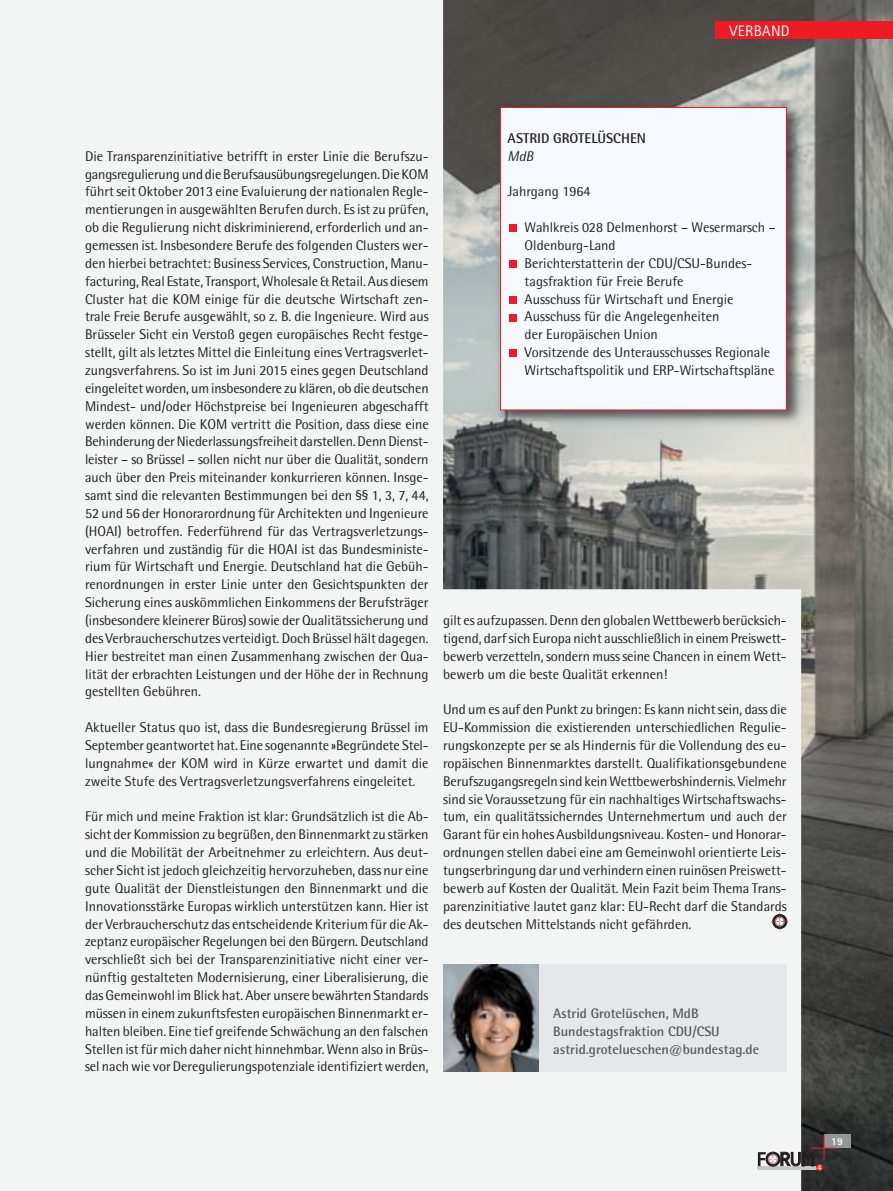
<style>
.page{position:relative;width:893px;height:1191px;background:#fff}
.page>*{position:absolute;margin:0;border:0;box-sizing:border-box;transform-origin:0 0}
.t1{font:15.3px "Rotis Sans Serif";letter-spacing:.02em;color:#fff}
.t2{font:14.1px/17.9px "Rotis Semi Sans";color:#231f20;text-align:justify}
.t3{font:700 14.1px "Rotis Semi Sans";color:#231f20}
.t4{font:italic 14.1px "Rotis Semi Sans";color:#231f20}
.t5{font:700 13.8px/17.9px "Rotis Semi Sans";color:#58595b}
.t6{font:800 10.5px "Rotis Sans Serif";color:#fff}
.t7{font:800 7.5px "Rotis Sans Serif";color:#fff}
</style>
<div class="page">
<div style="left:0;top:0;width:893px;height:1190px;background:#f3f4f4"></div>
<img style="left:443px;top:0;width:450px;height:1190px">
<svg style="left:771px;top:913px;width:17px;height:17px"></svg>
<div style="left:824px;top:1134px;width:26px;height:14px;background:#939598"></div>
<hr style="left:758px;top:1166px;width:60px;height:3px;background:#c5c6c8">
<div style="left:816px;top:1163px;width:7px;height:8px;background:#ed1c24;border-radius:50%"></div>
<svg style="left:758px;top:1134px;width:79px;height:32px"></svg>
<div style="left:715px;top:21px;width:178px;height:18px;background:#ed1c24"></div>
<img style="left:494px;top:100px;width:312px;height:330px">
<div style="left:501px;top:108px;width:285px;height:302px;background:#f6f9fd"></div>
<div style="left:500px;top:107px;width:287px;height:303px;border:1px solid #ed1c24"></div>
<div style="left:509px;top:224px;width:8px;height:8px;background:#ed1c24"></div>
<div style="left:509px;top:260px;width:8px;height:8px;background:#ed1c24"></div>
<div style="left:509px;top:296px;width:8px;height:7px;background:#ed1c24"></div>
<div style="left:509px;top:314px;width:8px;height:7px;background:#ed1c24"></div>
<div style="left:509px;top:349px;width:8px;height:8px;background:#ed1c24"></div>
<div style="left:443px;top:964px;width:344px;height:107px;background:#e6e7e8"></div>
<img style="left:443px;top:964px;width:95px;height:107px">
<p class="t1" style="left:729px;top:25px;width:62px">VERBAND</p>
<p class="t2" style="left:85px;top:148px;width:345px">Die Transparenzinitiative betrifft in erster Linie die Berufszu - gangs regulierung und die Berufsausübungsregelungen. Die KOM führt seit Oktober 2013 eine Evaluierung der nationalen Regle - mentierungen in ausgewählten Berufen durch. Es ist zu prüfen, ob die Regulierung nicht diskriminierend, erforderlich und an - gemessen ist. Insbesondere Berufe des folgenden Clusters wer&shy;den hierbei betrachtet: Business Services, Construction, Manu - facturing, Real Estate, Transport, Wholesale &amp; Retail. Aus diesem Cluster hat die KOM einige für die deutsche Wirtschaft zen&shy;trale Freie Berufe ausgewählt, so z. B. die Ingenieure. Wird aus Brüsseler Sicht ein Verstoß gegen europäisches Recht festge - stellt, gilt als letztes Mittel die Einleitung eines Vertragsverlet&shy;zungsverfahrens. So ist im Juni 2015 eines gegen Deutschland eingeleitet worden, um insbesondere zu klären, ob die deutschen Mindest- und/oder Höchstpreise bei Ingenieuren abgeschafft werden können. Die KOM vertritt die Position, dass diese eine Behinderung der Niederlassungsfreiheit darstellen. Denn Dienst - leister – so Brüssel – sollen nicht nur über die Qualität, sondern auch über den Preis miteinander konkurrieren können. Insge&shy;samt sind die relevanten Bestimmungen bei den §§ 1, 3, 7, 44, 52 und 56 der Honorarordnung für Architekten und Ingenieure (HOAI) betroffen. Federführend für das Vertragsverletzungs - verfahren und zuständig für die HOAI ist das Bundesministe - rium für Wirtschaft und Energie. Deutschland hat die Gebüh - ren ordnungen in erster Linie unter den Gesichtspunkten der Sicherung eines auskömmlichen Einkommens der Berufsträger (insbesondere kleinerer Büros) sowie der Qualitätssicherung und des Verbraucherschutzes verteidigt. Doch Brüssel hält dagegen.<br>Hier bestreitet man einen Zusammenhang zwischen der Qua - lität der erbrachten Leistungen und der Höhe der in Rechnung ge stellten Gebühren.</p>
<p class="t2" style="left:85px;top:720px;width:345px">Aktueller Status quo ist, dass die Bundesregierung Brüssel im September geantwortet hat. Eine sogenannte »Begründete Stel&shy;lungnahme« der KOM wird in Kürze erwartet und damit die zwei te Stufe des Vertragsverletzungsverfahrens eingeleitet.</p>
<p class="t2" style="left:85px;top:809px;width:345px">Für mich und meine Fraktion ist klar: Grundsätzlich ist die Ab&shy;sicht der Kommission zu begrüßen, den Binnenmarkt zu stärken und die Mobilität der Arbeitnehmer zu erleichtern. Aus deut - scher Sicht ist jedoch gleichzeitig hervorzuheben, dass nur eine gute Qualität der Dienstleistungen den Binnenmarkt und die Innovationsstärke Europas wirklich unterstützen kann. Hier ist der Verbraucherschutz das entscheidende Kriterium für die Ak - zeptanz europäischer Regelungen bei den Bürgern. Deutschland verschließt sich bei der Transparenzinitiative nicht einer ver - nünftig gestalteten Modernisierung, einer Libera lisie rung, die das Gemeinwohl im Blick hat. Aber unsere bewährten Standards müssen in einem zukunftsfesten europäi schen Binnenmarkt er&shy;halten bleiben. Eine tief greifende Schwächung an den falschen Stellen ist für mich daher nicht hinnehmbar. Wenn also in Brüs&shy;sel nach wie vor Deregulierungspotenziale identifiziert werden,</p>
<p class="t3" style="left:508px;top:133px;width:140px">ASTRID GROTELÜSCHEN</p>
<p class="t4" style="left:508px;top:151px;width:27px">MdB</p>
<p class="t2" style="left:508px;top:184px;width:84px">Jahrgang 1964</p>
<p class="t2" style="left:525px;top:220px;width:253px;text-align:left">Wahlkreis 028 Delmenhorst – Wesermarsch – Oldenburg-Land<br>Berichterstatterin der CDU/CSU-Bundes - tagsfraktion für Freie Berufe<br>Ausschuss für Wirtschaft und Energie Ausschuss für die Angelegenheiten<br>der Europäischen Union<br>Vorsitzende des Unterausschusses Regionale Wirtschafts politik und ERP-Wirtschaftspläne</p>
<p class="t2" style="left:443px;top:612px;width:345px">gilt es aufzupassen. Denn den globalen Wett bewerb berücksich - tigend, darf sich Europa nicht ausschließlich in einem Preiswett - bewerb verzetteln, sondern muss seine Chan cen in einem Wett - bewerb um die beste Qualität erkennen!</p>
<p class="t2" style="left:443px;top:702px;width:345px">Und um es auf den Punkt zu bringen: Es kann nicht sein, dass die EU-Kommission die existierenden unterschiedlichen Re gu lie - rungs konzepte per se als Hindernis für die Vollendung des eu - ropäischen Binnenmarktes darstellt. Qualifikationsge bun de ne Berufszugangsregeln sind kein Wettbewerbshindernis. Viel mehr sind sie Voraussetzung für ein nachhaltiges Wirtschafts wachs - tum, ein qualitätssicherndes Unternehmertum und auch der Garant für ein hohes Ausbildungsniveau. Kosten- und Ho norar - ordnungen stellen dabei eine am Gemeinwohl orientierte Leis&shy;tungserbringung dar und verhindern einen ruinösen Preis wett - bewerb auf Kosten der Qualität. Mein Fazit beim Thema Trans&shy;parenzinitiative lautet ganz klar: EU-Recht darf die Standards des deutschen Mittelstands nicht gefährden.</p>
<p class="t5" style="left:553px;top:1005px;width:207px">Astrid Grotelüschen, MdB<br>Bundestagsfraktion CDU/CSU astrid.grotelueschen@bundestag.de</p>
<p class="t7" style="left:817px;top:1164px;width:6px">4</p>
<p class="t6" style="left:831px;top:1137px;width:13px">19</p>
</div>
